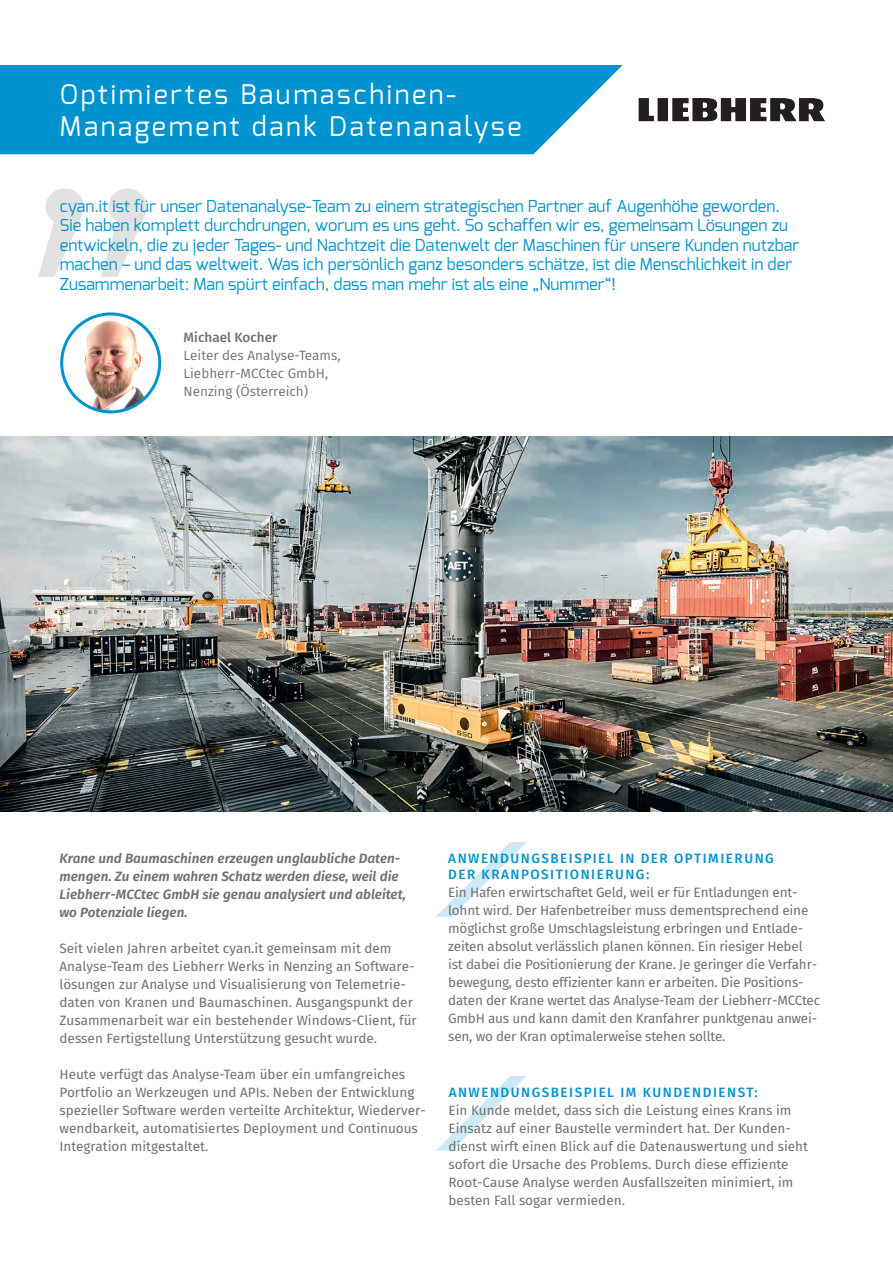
<style>
.page{position:relative;width:893px;height:1263px;background:#fff}
.page>*{position:absolute;margin:0;border:0;box-sizing:border-box;transform-origin:0 0}
.t1{font:27px/32.4px "Exo";letter-spacing:.1em;color:#fff}
.t2{font:16.5px/19.5px "Exo";color:#0093d0}
.t3{font:13.5px/18px "Fira Sans";color:#717074}
.t4{font:italic 600 13.5px/18px "Fira Sans";color:#717074}
.t5{font:500 13.5px/16.2px "Fira Sans";letter-spacing:.11em;color:#0093d0}
.t6{font:13.5px/18px "Fira Sans";color:#717074}
.t7{font:500 13.5px "Fira Sans";color:#717074}
</style>
<div class="page">
<svg style="left:436px;top:1076px;width:90px;height:75px"></svg>
<svg style="left:436px;top:842px;width:91px;height:75px"></svg>
<svg style="left:0;top:65px;width:623px;height:89px;background:#129ad3"></svg>
<svg style="left:38px;top:188px;width:108px;height:89px"></svg>
<img style="left:0;top:437px;width:893px;height:374px">
<img style="left:67px;top:314px;width:87px;height:98px">
<div style="left:60px;top:312px;width:101px;height:101px;border:3px solid #0093d0;border-radius:50%"></div>
<img style="left:639px;top:98px;width:186px;height:23px">
<h1 class="t1" style="left:60px;top:78px;width:463px">Optimiertes Baumaschinen-<br>Management dank Datenanalyse</h1>
<p class="t2" style="left:60px;top:196px;width:741px">cyan.it ist für unser Datenanalyse-Team zu einem strategischen Partner auf Augenhöhe geworden.<br>Sie haben komplett durchdrungen, worum es uns geht. So schaffen wir es, gemeinsam Lösungen zu entwickeln, die zu jeder Tages- und Nachtzeit die Datenwelt der Maschinen für unsere Kunden nutzbar machen – und das weltweit. Was ich persönlich ganz besonders schätze, ist die Menschlichkeit in der Zusammenarbeit: Man spürt einfach, dass man mehr ist als eine „Nummer“!</p>
<p class="t7" style="left:184px;top:327px;width:95px">Michael Kocher</p>
<p class="t6" style="left:184px;top:346px;width:159px">Leiter des Analyse-Teams,<br>Liebherr-MCCtec GmbH,<br>Nenzing (Österreich)</p>
<p class="t4" style="left:60px;top:848px;width:348px">Krane und Baumaschinen erzeugen unglaubliche Daten&shy;mengen. Zu einem wahren Schatz werden diese, weil die Liebherr-MCCtec GmbH sie genau analysiert und ableitet, wo Potenziale liegen.</p>
<p class="t3" style="left:60px;top:939px;width:359px">Seit vielen Jahren arbeitet cyan.it gemeinsam mit dem Analyse-Team des Liebherr Werks in Nenzing an Software&shy;lösungen zur Analyse und Visualisierung von Telemetrie&shy;daten von Kranen und Baumaschinen. Ausgangspunkt der Zusammenarbeit war ein bestehender Windows-Client, für dessen Fertigstellung Unterstützung gesucht wurde.</p>
<p class="t3" style="left:60px;top:1065px;width:368px">Heute verfügt das Analyse-Team über ein umfangreiches Portfolio an Werkzeugen und APIs. Neben der Entwicklung spezieller Software werden verteilte Architektur, Wiederver&shy;wendbarkeit, automatisiertes Deployment und Continuous Integration mitgestaltet.</p>
<p class="t5" style="left:448px;top:849px;width:327px">ANWENDUNGSBEISPIEL IN DER OPTIMIERUNG<br>DER KRANPOSITIONIERUNG:</p>
<p class="t3" style="left:448px;top:883px;width:374px">Ein Hafen erwirtschaftet Geld, weil er für Entladungen ent&shy;lohnt wird. Der Hafenbetreiber muss dementsprechend eine möglichst große Umschlagsleistung erbringen und Entlade&shy;zeiten absolut verlässlich planen können. Ein riesiger Hebel ist dabei die Positionierung der Krane. Je geringer die Verfahr&shy;bewegung, desto effizienter kann er arbeiten. Die Positions&shy;daten der Krane wertet das Analyse-Team der Liebherr-MCCtec GmbH aus und kann damit den Kranfahrer punktgenau anwei&shy;sen, wo der Kran optimalerweise stehen sollte.</p>
<p class="t5" style="left:449px;top:1083px;width:310px">ANWENDUNGSBEISPIEL IM KUNDENDIENST:</p>
<p class="t3" style="left:449px;top:1101px;width:361px">Ein Kunde meldet, dass sich die Leistung eines Krans im Einsatz auf einer Baustelle vermindert hat. Der Kunden&shy;dienst wirft einen Blick auf die Datenauswertung und sieht sofort die Ursache des Problems. Durch diese effiziente Root-Cause Analyse werden Ausfallszeiten minimiert, im besten Fall sogar vermieden.</p>
</div>
